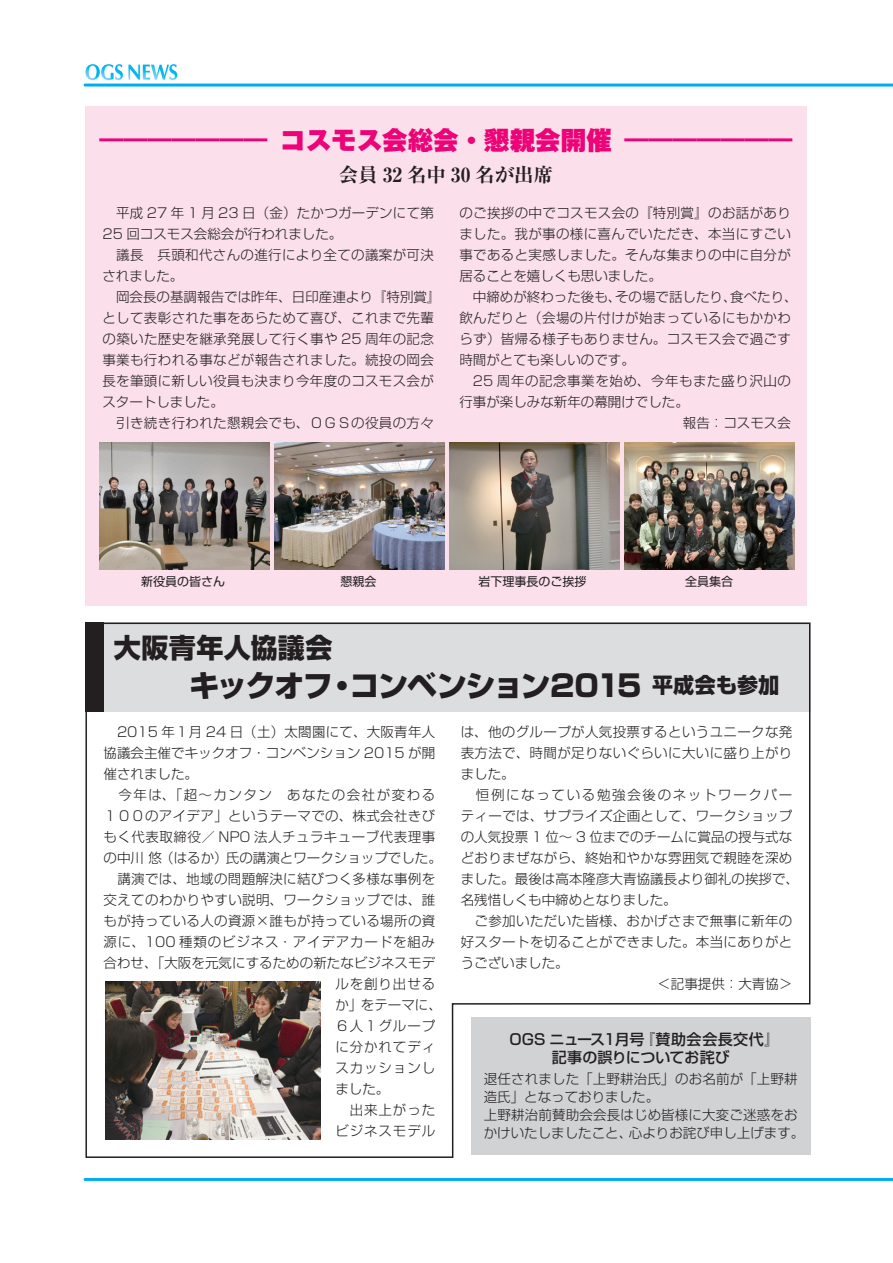
<style>
.page{position:relative;width:893px;height:1263px;background:#fff}
.page>*{position:absolute;margin:0;border:0;box-sizing:border-box;transform-origin:0 0}
.t1{font:800 30px "Shin Go Pr 6";letter-spacing:-.05em;color:#231f20}
.t2{font:800 27px "Shin Go Pr 6";letter-spacing:.01em;color:#231f20}
.t3{font:900 24px "Gothic MB101 Pr 6";color:#ed0277}
.t4{font:700 expanded 19.5px "Ryumin Pr 6";color:#231f20}
.t5{font:500 15px/18px "Shin Go Pr 6";color:#231f20;text-align:center}
.t6{font:300 13.5px/21px "Shin Go Pr 6";letter-spacing:.025em;color:#231f20}
.t7{font:300 13.5px "Shin Go Pr 6";color:#231f20}
.t8{font:300 13.5px "Shin Go Pr 6";letter-spacing:.005em;color:#231f20}
.t9{font:300 13.5px "Shin Go Pr 6";letter-spacing:.065em;color:#231f20}
.t10{font:300 13.5px "Shin Go Pr 6";letter-spacing:.06em;color:#231f20}
.t11{font:300 13.5px "Shin Go Pr 6";letter-spacing:.11em;color:#231f20}
.t12{font:300 13.5px "Shin Go Pr 6";letter-spacing:.12em;color:#231f20}
.t13{font:12px "Shin Go Pr 6 N";color:#231f20}
.s1{font-size:25.5px}
.s2{font-size:21px}
</style>
<div class="page">
<svg style="left:85px;top:64px;width:93px;height:16px"></svg>
<hr style="left:85px;top:84px;width:808px;height:3px;background:#00aeef">
<hr style="left:85px;top:1178px;width:808px;height:3px;background:#00aeef">
<div style="left:85px;top:106px;width:722px;height:500px;background:#fbdfeb"></div>
<svg style="left:85px;top:622px;width:726px;height:536px"></svg>
<div style="left:471px;top:1017px;width:339px;height:137px;background:#d1d2d4"></div>
<img style="left:99px;top:442px;width:170px;height:128px">
<img style="left:624px;top:442px;width:170px;height:128px">
<img style="left:449px;top:442px;width:170px;height:128px">
<img style="left:274px;top:442px;width:170px;height:128px">
<h3 class="t3" style="left:100px;top:120px;width:695px">━━━━━━━ <span class="s1">コスモス会総会・懇親会開催</span> ━━━━━━━</h3>
<h3 class="t4" style="left:339px;top:160px;width:216px">会員 32 名中 30 名が出席</h3>
<p class="t6" style="left:102px;top:201px;width:340px">　平成 27 年 1 月 23 日（金）たかつガーデンにて第<br>25 回コスモス会総会が行われました。<br>　議長　兵頭和代さんの進行により全ての議案が可決されました。<br>　岡会長の基調報告では昨年、日印産連より『特別賞』として表彰された事をあらためて喜び、これまで先輩の築いた歴史を継承発展して行く事や 25 周年の記念事業も行われる事などが報告されました。続投の岡会長を筆頭に新しい役員も決まり今年度のコスモス会がスタートしました。<br>　引き続き行われた懇親会でも、ＯＧＳの役員の方々</p>
<p class="t6" style="left:459px;top:201px;width:333px">のご挨拶の中でコスモス会の『特別賞』のお話があり</p>
<p class="t6" style="left:459px;top:222px;width:333px">ました。我が事の様に喜んでいただき、本当にすごい</p>
<p class="t6" style="left:459px;top:243px;width:333px">事であると実感しました。そんな集まりの中に自分が</p>
<p class="t7" style="left:459px;top:265px;width:204px">居ることを嬉しくも思いました。</p>
<p class="t7" style="left:459px;top:286px;width:340px">　中締めが終わった後も、その場で話したり、食べたり、</p>
<p class="t6" style="left:459px;top:306px;width:333px">飲んだりと（会場の片付けが始まっているにもかかわ</p>
<p class="t6" style="left:459px;top:327px;width:333px">らず）皆帰る様子もありません。コスモス会で過ごす</p>
<p class="t7" style="left:459px;top:349px;width:177px">時間がとても楽しいのです。</p>
<p class="t6" style="left:459px;top:369px;width:333px">　25 周年の記念事業を始め、今年もまた盛り沢山の</p>
<p class="t7" style="left:459px;top:391px;width:231px">行事が楽しみな新年の幕開けでした。</p>
<p class="t6" style="left:683px;top:411px;width:110px">報告：コスモス会</p>
<p class="t13" style="left:141px;top:571px;width:86px">新役員の皆さん</p>
<p class="t13" style="left:341px;top:571px;width:37px">懇親会</p>
<p class="t13" style="left:479px;top:571px;width:109px">岩下理事長のご挨拶</p>
<p class="t13" style="left:685px;top:571px;width:49px">全員集合</p>
<h2 class="t2" style="left:114px;top:626px;width:220px">大阪青年人協議会</h2>
<h1 class="t1" style="left:189px;top:662px;width:592px">キックオフ・コンベンション2015 <span class="s2">平成会も参加</span></h1>
<p class="t6" style="left:104px;top:720px;width:333px">　2015 年１月 24 日（土）太閤園にて、大阪青年人</p>
<p class="t7" style="left:104px;top:741px;width:333px">協議会主催でキックオフ・コンベンション 2015 が開</p>
<p class="t6" style="left:104px;top:762px;width:96px">催されました。</p>
<p class="t11" style="left:104px;top:783px;width:333px">　今年は、「超～カンタン　あなたの会社が変わる</p>
<p class="t6" style="left:104px;top:804px;width:333px">１００のアイデア」というテーマでの、株式会社きび</p>
<p class="t6" style="left:104px;top:825px;width:333px">もく代表取締役／ NPO 法人チュラキューブ代表理事</p>
<p class="t7" style="left:104px;top:846px;width:340px">の中川 悠（はるか）氏の講演とワークショップでした。</p>
<p class="t6" style="left:104px;top:867px;width:333px">　講演では、地域の問題解決に結びつく多様な事例を</p>
<p class="t6" style="left:104px;top:888px;width:333px">交えてのわかりやすい説明、ワークショップでは、誰</p>
<p class="t6" style="left:104px;top:909px;width:333px">もが持っている人の資源×誰もが持っている場所の資</p>
<p class="t10" style="left:104px;top:930px;width:333px">源に、100 種類のビジネス・アイデアカードを組み</p>
<p class="t8" style="left:104px;top:951px;width:333px">合わせ、「大阪を元気にするための新たなビジネスモデ</p>
<p class="t9" style="left:335px;top:972px;width:101px">ルを創り出せる</p>
<p class="t6" style="left:335px;top:993px;width:108px">か」をテーマに、</p>
<p class="t9" style="left:335px;top:1014px;width:101px">６人１グループ</p>
<p class="t9" style="left:335px;top:1035px;width:101px">に分かれてディ</p>
<p class="t9" style="left:335px;top:1056px;width:101px">スカッションし</p>
<p class="t6" style="left:335px;top:1077px;width:55px">ました。</p>
<p class="t6" style="left:335px;top:1098px;width:101px">　出来上がった</p>
<p class="t9" style="left:335px;top:1119px;width:101px">ビジネスモデル</p>
<p class="t6" style="left:461px;top:720px;width:333px">は、他のグループが人気投票するというユニークな発</p>
<p class="t6" style="left:461px;top:741px;width:333px">表方法で、時間が足りないぐらいに大いに盛り上がり</p>
<p class="t6" style="left:461px;top:762px;width:55px">ました。</p>
<p class="t12" style="left:461px;top:783px;width:333px">　恒例になっている勉強会後のネットワークパー</p>
<p class="t6" style="left:461px;top:804px;width:333px">ティーでは、サプライズ企画として、ワークショップ</p>
<p class="t7" style="left:461px;top:825px;width:333px">の人気投票 1 位～ 3 位までのチームに賞品の授与式な</p>
<p class="t6" style="left:461px;top:846px;width:333px">どおりまぜながら、終始和やかな雰囲気で親睦を深め</p>
<p class="t8" style="left:461px;top:867px;width:340px">ました。最後は高本隆彦大青協議長より御礼の挨拶で、</p>
<p class="t7" style="left:461px;top:888px;width:217px">名残惜しくも中締めとなりました。</p>
<p class="t6" style="left:461px;top:909px;width:333px">　ご参加いただいた皆様、おかげさまで無事に新年の</p>
<p class="t6" style="left:461px;top:930px;width:333px">好スタートを切ることができました。本当にありがと</p>
<p class="t7" style="left:461px;top:951px;width:109px">うございました。</p>
<p class="t6" style="left:657px;top:972px;width:136px">＜記事提供：大青協＞</p>
<p class="t5" style="left:509px;top:1029px;width:271px">OGS ニュース１月号『賛助会会長交代』記事の誤りについてお詫び</p>
<p class="t6" style="left:484px;top:1068px;width:322px;line-height:18px">退任されました「上野耕治氏」のお名前が「上野耕造氏」となっておりました。<br>上野耕治前賛助会会長はじめ皆様に大変ご迷惑をおかけいたしましたこと、心よりお詫び申し上げます。</p>
</div>
